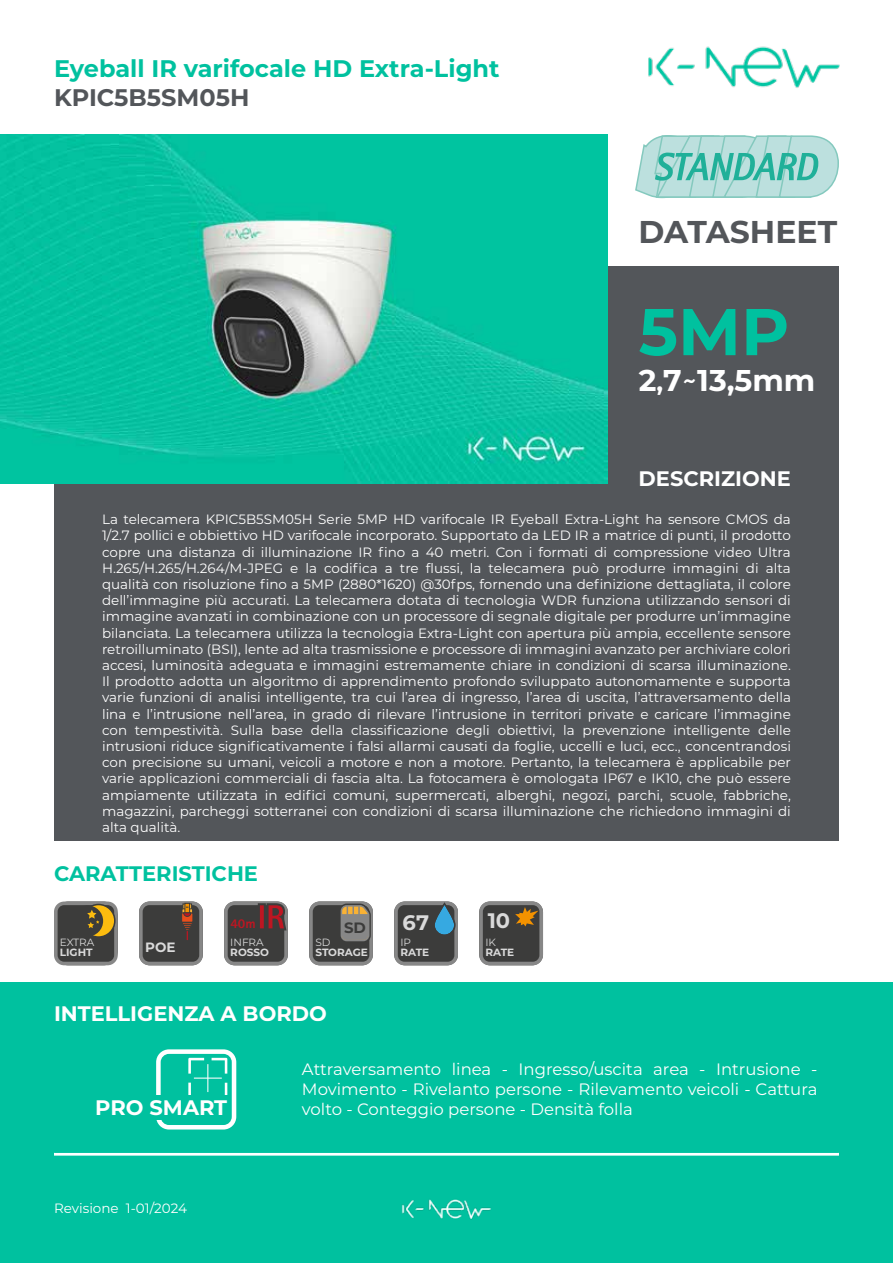
<style>
.page{position:relative;width:893px;height:1263px;background:#fff}
.page>*{position:absolute;margin:0;border:0;box-sizing:border-box;transform-origin:0 0}
.t1{font:700 66px "Montserrat";color:#00c19f}
.t2{font:700 31.5px "Montserrat";color:#53565a}
.t3{font:700 30px "Montserrat";color:#fff}
.t4{font:700 24px "Montserrat";color:#00c19f}
.t5{font:700 24px "Montserrat";color:#53565a}
.t6{font:700 21px "Montserrat";color:#fff}
.t7{font:700 21px "Montserrat";color:#00c19f}
.t8{font:700 21px "Montserrat";color:#dadada}
.t9{font:16.5px/19.8px "Montserrat";color:#fff}
.t10{font:700 15px "Montserrat";color:#3c3c3b}
.t11{font:13.5px/16.2px "Montserrat";color:#fff;text-align:justify}
.t12{font:700 13.5px "Montserrat";color:#dadada}
.t13{font:800 13.5px "Rotis Sans Serif Std";color:#be1622}
.t14{font:700 10.5px "Montserrat";color:#dadada}
.t15{font:10.5px "Montserrat";color:#dadada}
.s1{font-size:25.5px}
.s2{font-family:"Unit Pro";font-weight:400}
</style>
<div class="page">
<div style="left:54px;top:267px;width:785px;height:574px;background:#53565a"></div>
<img style="left:648px;top:46px;width:192px;height:42px">
<img style="left:0;top:135px;width:607px;height:348px">
<div style="left:0;top:983px;width:893px;height:280px;background:#00c19f"></div>
<img style="left:401px;top:1199px;width:90px;height:20px">
<hr style="left:54px;top:1152px;width:785px;height:3px;background:#fff">
<svg style="left:54px;top:1060px;width:785px;height:93px"></svg>
<svg style="left:156px;top:1049px;width:80px;height:80px"></svg>
<div style="left:148px;top:1095px;width:81px;height:24px;background:#00c19f"></div>
<svg style="left:635px;top:135px;width:204px;height:64px;background:#a3d8d2"></svg>
<svg style="left:139px;top:901px;width:64px;height:64px;background:#55504d"></svg>
<svg style="left:309px;top:901px;width:64px;height:64px;background:#64625d"></svg>
<svg style="left:394px;top:901px;width:64px;height:64px;background:#4e585d"></svg>
<svg style="left:479px;top:901px;width:64px;height:64px;background:#58534c"></svg>
<svg style="left:224px;top:901px;width:64px;height:64px;background:#574b4b"></svg>
<svg style="left:54px;top:901px;width:64px;height:64px;background:#615b4a"></svg>
<h3 class="t4" style="left:54px;top:51px;width:447px">Eyeball IR varifocale HD Extra-Light</h3>
<h3 class="t5" style="left:54px;top:80px;width:197px">KPIC5B5SM05H</h3>
<h2 class="t2" style="left:639px;top:209px;width:200px">DATASHEET</h2>
<h1 class="t1" style="left:639px;top:284px;width:152px">5MP</h1>
<h3 class="t3" style="left:639px;top:359px;width:178px">2<span class="s1">,</span>7<span class="s2">~</span>13,5mm</h3>
<h3 class="t6" style="left:639px;top:463px;width:154px">DESCRIZIONE</h3>
<p class="t11" style="left:102px;top:511px;width:690px">La telecamera KPIC5B5SM05H Serie 5MP HD varifocale IR Eyeball Extra-Light ha sensore CMOS da 1/2.7 pollici e obbiettivo HD varifocale incorporato. Supportato da LED IR a matrice di punti, il prodotto copre una distanza di illuminazione IR fino a 40 metri. Con i formati di compressione video Ultra H.265/H.265/H.264/M-JPEG e la codifica a tre flussi, la telecamera può produrre immagini di alta qualità con risoluzione fino a 5MP (2880*1620) @30fps, fornendo una definizione dettagliata, il colore dell’immagine più accurati. La telecamera dotata di tecnologia WDR funziona utilizzando sensori di immagine avanzati in combinazione con un processore di segnale digitale per produrre un’immagine bilanciata. La telecamera utilizza la tecnologia Extra-Light con apertura più ampia, eccellente sensore retroilluminato (BSI), lente ad alta trasmissione e processore di immagini avanzato per archiviare colori accesi, luminosità adeguata e immagini estremamente chiare in condizioni di scarsa illuminazione.<br>Il prodotto adotta un algoritmo di apprendimento profondo sviluppato autonomamente e supporta varie funzioni di analisi intelligente, tra cui l’area di ingresso, l’area di uscita, l’attraversamento della lina e l’intrusione nell’area, in grado di rilevare l’intrusione in territori private e caricare l’immagine con tempestività. Sulla base della classificazione degli obiettivi, la prevenzione intelligente delle intrusioni riduce significativamente i falsi allarmi causati da foglie, uccelli e luci, ecc., concentrandosi con precisione su umani, veicoli a motore e non a motore. Pertanto, la telecamera è applicabile per varie applicazioni commerciali di fascia alta. La fotocamera è omologata IP67 e IK10, che può essere ampiamente utilizzata in edifici comuni, supermercati, alberghi, negozi, parchi, scuole, fabbriche, magazzini, parcheggi sotterranei con condizioni di scarsa illuminazione che richiedono immagini di alta qualità.</p>
<h3 class="t7" style="left:54px;top:859px;width:206px">CARATTERISTICHE</h3>
<p class="t13" style="left:230px;top:915px;width:27px">40m</p>
<p class="t10" style="left:344px;top:916px;width:23px">SD</p>
<p class="t15" style="left:60px;top:935px;width:36px">EXTRA</p>
<p class="t14" style="left:60px;top:945px;width:34px">LIGHT</p>
<p class="t12" style="left:145px;top:938px;width:32px">POE</p>
<p class="t15" style="left:230px;top:935px;width:35px">INFRA</p>
<p class="t14" style="left:230px;top:945px;width:40px">ROSSO</p>
<p class="t15" style="left:315px;top:935px;width:17px">SD</p>
<p class="t14" style="left:315px;top:945px;width:54px">STORAGE</p>
<h3 class="t6" style="left:54px;top:998px;width:274px">INTELLIGENZA A BORDO</h3>
<h3 class="t8" style="left:403px;top:907px;width:28px">67</h3>
<p class="t15" style="left:400px;top:935px;width:12px">IP</p>
<p class="t14" style="left:400px;top:945px;width:30px">RATE</p>
<h3 class="t8" style="left:488px;top:906px;width:24px">10</h3>
<p class="t15" style="left:485px;top:935px;width:12px">IK</p>
<p class="t14" style="left:485px;top:945px;width:30px">RATE</p>
<p class="t9" style="left:302px;top:1059px;width:517px">Attraversamento linea - Ingresso/uscita area - Intrusione -<br>Movimento - Rivelanto persone - Rilevamento veicoli - Cattura</p>
<h3 class="t6" style="left:95px;top:1092px;width:134px">PRO SMART</h3>
<p class="t9" style="left:302px;top:1098px;width:332px">volto - Conteggio persone - Densità folla</p>
<p class="t11" style="left:54px;top:1199px;width:135px">Revisione 1-01/2024</p>
</div>
